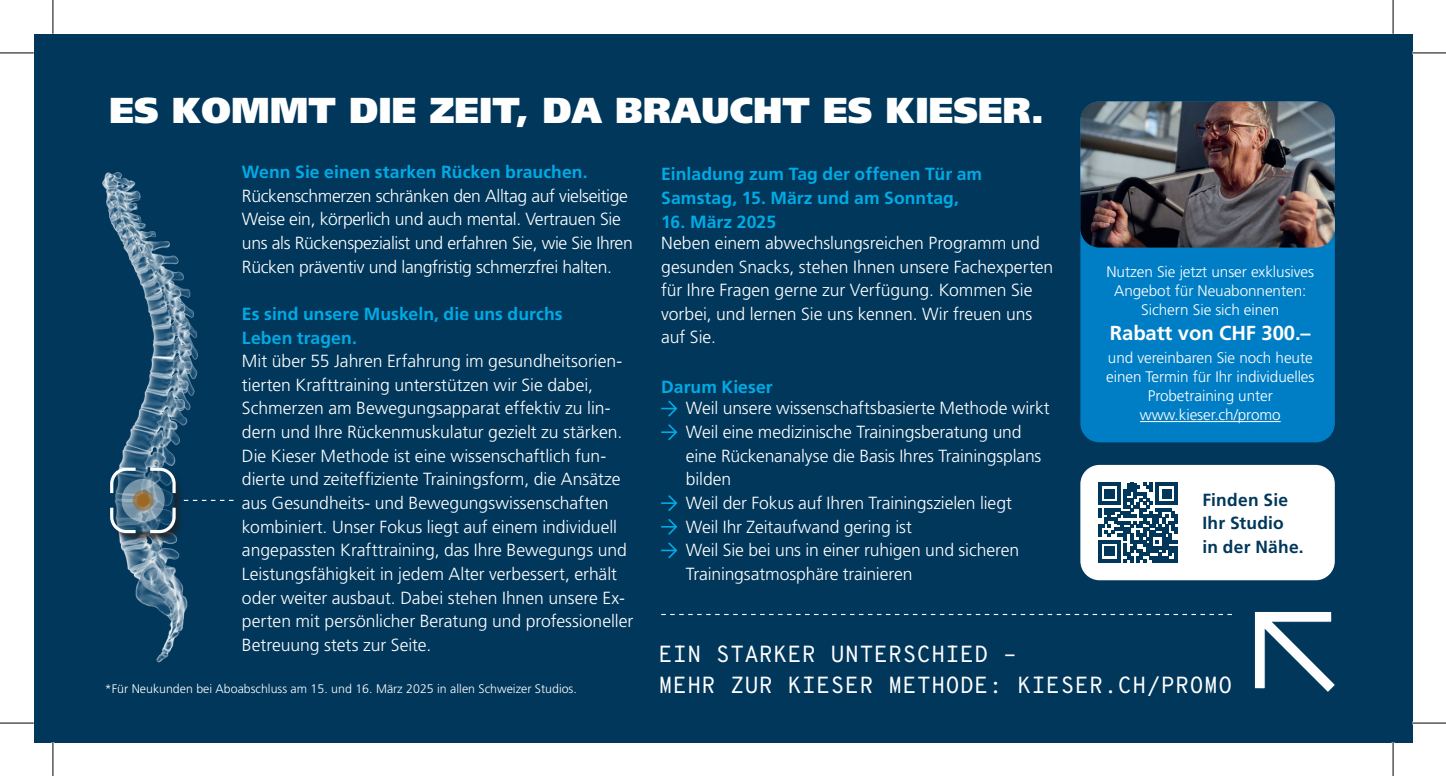
<style>
.page{position:relative;width:1446px;height:776px;background:#fff}
.page>*{position:absolute;margin:0;border:0;box-sizing:border-box;transform-origin:0 0}
.t1{font:900 36px "Frutiger LT Pro";color:#fff}
.t2{font:23.4px/31.1px "Overpass Mono";color:#fff}
.t3{font:700 20.25px "Frutiger LT Pro";letter-spacing:-.005em;color:#fff}
.t4{font:300 17.55px/23.6px "Frutiger LT Pro";letter-spacing:-.005em;color:#fff}
.t5{font:700 17.55px/23.6px "Frutiger LT Pro";letter-spacing:.005em;color:#00abe5}
.t6{font:700 17.55px/23.6px "Frutiger LT Pro";letter-spacing:.015em;color:#00375b}
.t7{font:300 15.3px/19.1px "Frutiger LT Pro";letter-spacing:-.005em;color:#fff;text-align:center}
.t8{font:300 12.38px "Frutiger LT Pro";color:#fff}
</style>
<div class="page">
<div style="left:34px;top:34px;width:1377px;height:708px;background:#00375b"></div>
<div style="left:1080px;top:101px;width:254px;height:341px;background:#007ec5;border-radius:19px"></div>
<div style="left:1080px;top:465px;width:254px;height:115px;background:#fff;border-radius:19px"></div>
<img style="left:1080px;top:101px;width:254px;height:146px">
<svg style="left:661px;top:400px;width:16px;height:16px"></svg>
<svg style="left:661px;top:424px;width:16px;height:16px"></svg>
<svg style="left:661px;top:495px;width:16px;height:16px"></svg>
<svg style="left:661px;top:518px;width:16px;height:17px"></svg>
<svg style="left:661px;top:542px;width:16px;height:16px"></svg>
<hr style="left:1139px;top:421px;width:141px;height:1px;background:#fff">
<svg style="left:1098px;top:482px;width:79px;height:80px"></svg>
<img style="left:102px;top:172px;width:96px;height:491px">
<div style="left:111px;top:470px;width:72px;height:73px;background:#231f20;opacity:.75"></div>
<svg style="left:110px;top:467px;width:66px;height:66px"></svg>
<svg style="left:184px;top:499px;width:49px;height:2px"></svg>
<svg style="left:661px;top:614px;width:570px;height:1px"></svg>
<svg style="left:1254px;top:612px;width:81px;height:80px"></svg>
<hr style="left:0;top:53px;width:34px;height:1px;background:#000">
<hr style="left:1411px;top:53px;width:34px;height:1px;background:#000">
<hr style="left:0;top:722px;width:34px;height:1px;background:#000">
<hr style="left:1411px;top:722px;width:34px;height:1px;background:#000">
<hr style="left:53px;top:0;width:1px;height:34px;background:#000">
<hr style="left:53px;top:742px;width:1px;height:33px;background:#000">
<hr style="left:1392px;top:0;width:1px;height:34px;background:#000">
<hr style="left:1392px;top:742px;width:1px;height:33px;background:#000">
<h1 class="t1" style="left:110px;top:88px;width:935px">ES KOMMT DIE ZEIT, DA BRAUCHT ES KIESER.</h1>
<p class="t5" style="left:242px;top:160px;width:347px">Wenn Sie einen starken Rücken brauchen.</p>
<p class="t4" style="left:242px;top:184px;width:392px">Rückenschmerzen schränken den Alltag auf vielseitige Weise ein, körperlich und auch mental. Vertrauen Sie uns als Rückenspezialist und erfahren Sie, wie Sie Ihren Rücken präventiv und langfristig schmerzfrei halten.</p>
<p class="t5" style="left:242px;top:302px;width:322px">Es sind unsere Muskeln, die uns durchs<br>Leben tragen.</p>
<p class="t4" style="left:242px;top:349px;width:393px">Mit über 55 Jahren Erfahrung im gesundheitsorien&shy;tierten Krafttraining unterstützen wir Sie dabei, Schmerzen am Bewegungsapparat effektiv zu lin&shy;dern und Ihre Rückenmuskulatur gezielt zu stärken.<br>Die Kieser Methode ist eine wissenschaftlich fun&shy;dierte und zeiteffiziente Trainingsform, die Ansätze aus Gesundheits- und Bewegungswissenschaften kombiniert. Unser Fokus liegt auf einem individuell angepassten Krafttraining, das Ihre Bewegungs und Leistungsfähigkeit in jedem Alter verbessert, erhält oder weiter ausbaut. Dabei stehen Ihnen unsere Ex&shy;perten mit persönlicher Beratung und professioneller Betreuung stets zur Seite.</p>
<p class="t8" style="left:105px;top:681px;width:473px">*Für Neukunden bei Aboabschluss am 15. und 16. März 2025 in allen Schweizer Studios.</p>
<p class="t5" style="left:661px;top:162px;width:322px">Einladung zum Tag der offenen Tür am<br>Samstag, 15. März und am Sonntag,</p>
<p class="t5" style="left:661px;top:209px;width:116px">16. März 2025</p>
<p class="t4" style="left:661px;top:231px;width:393px">Neben einem abwechslungsreichen Programm und gesunden Snacks, stehen Ihnen unsere Fachexperten für Ihre Fragen gerne zur Verfügung. Kommen Sie vorbei, und lernen Sie uns kennen. Wir freuen uns auf Sie.</p>
<p class="t5" style="left:661px;top:375px;width:113px">Darum Kieser</p>
<p class="t4" style="left:686px;top:396px;width:365px">Weil unsere wissenschaftsbasierte Methode wirkt Weil eine medizinische Trainingsberatung und eine Rückenanalyse die Basis Ihres Trainingsplans bilden<br>Weil der Fokus auf Ihren Trainingszielen liegt<br>Weil Ihr Zeitaufwand gering ist<br>Weil Sie bei uns in einer ruhigen und sicheren Trainingsatmosphäre trainieren</p>
<p class="t7" style="left:1106px;top:262px;width:209px">Nutzen Sie jetzt unser exklusives<br>Angebot für Neuabonnenten:<br>Sichern Sie sich einen</p>
<p class="t3" style="left:1109px;top:321px;width:202px">Rabatt von CHF 300.–</p>
<p class="t7" style="left:1105px;top:348px;width:210px">und vereinbaren Sie noch heute einen Termin für Ihr individuelles<br>Probetraining unter www.kieser.ch/promo</p>
<p class="t6" style="left:1202px;top:487px;width:103px">Finden Sie<br>Ihr Studio in der Nähe.</p>
<h2 class="t2" style="left:658px;top:636px;width:575px">EIN STARKER UNTERSCHIED –<br>MEHR ZUR KIESER METHODE: KIESER.CH/PROMO</h2>
</div>
